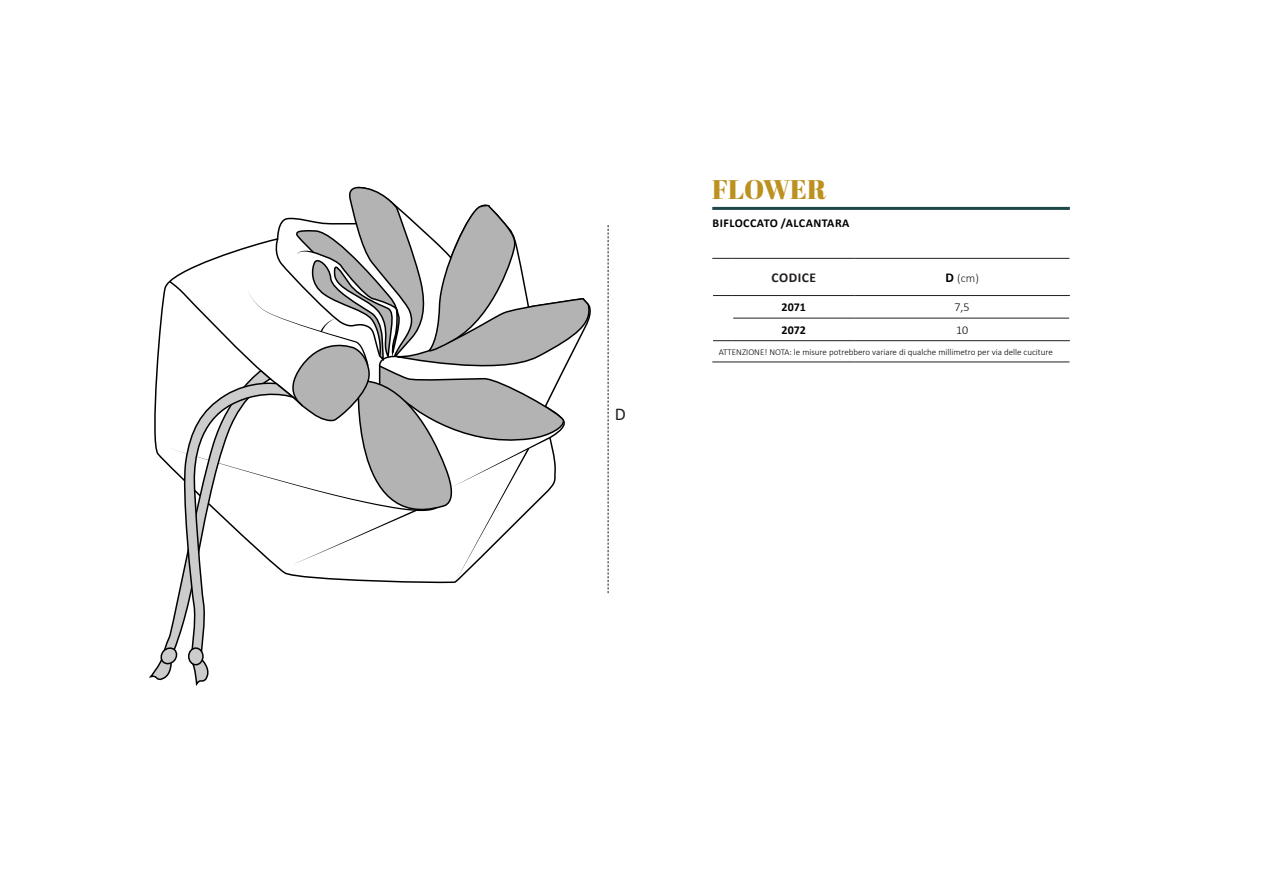
<style>
.page{position:relative;width:1263px;height:893px;background:#fff}
.page>*{position:absolute;margin:0;border:0;box-sizing:border-box;transform-origin:0 0}
.t1{font:27px "Abril Fatface";color:#bd9120}
.t2{font:18px "Calibri";color:#231f20}
.t3{font:700 13.5px "Calibri";letter-spacing:.04em;color:#231f20}
.t4{font:700 12px "Calibri";letter-spacing:.04em;color:#000}
.t5{font:300 12px "Calibri";color:#231f20}
.t6{font:300 12px "Calibri";color:#000}
.t7{font:300 9px "Calibri";color:#000}
.s1{font-weight:700;font-size:13.5px;color:#000}
</style>
<div class="page">
<hr style="left:712px;top:207px;width:358px;height:3px;background:#1e484a">
<hr style="left:855px;top:295px;width:215px;height:1px;background:#231f20">
<svg style="left:712px;top:258px;width:21px;height:1px"></svg>
<hr style="left:733px;top:258px;width:122px;height:1px;background:#231f20">
<svg style="left:713px;top:295px;width:20px;height:1px"></svg>
<hr style="left:733px;top:295px;width:122px;height:1px;background:#231f20">
<hr style="left:733px;top:318px;width:122px;height:1px;background:#231f20">
<hr style="left:855px;top:318px;width:214px;height:1px;background:#231f20">
<hr style="left:855px;top:258px;width:214px;height:1px;background:#231f20">
<svg style="left:713px;top:340px;width:20px;height:1px"></svg>
<hr style="left:733px;top:340px;width:122px;height:1px;background:#231f20">
<hr style="left:855px;top:340px;width:215px;height:1px;background:#231f20">
<svg style="left:712px;top:362px;width:21px;height:1px"></svg>
<hr style="left:733px;top:362px;width:122px;height:1px;background:#231f20">
<hr style="left:855px;top:362px;width:214px;height:1px;background:#231f20">
<svg style="left:149px;top:186px;width:442px;height:500px"></svg>
<svg style="left:608px;top:225px;width:1px;height:368px"></svg>
<p class="t2" style="left:615px;top:401px;width:13px">D</p>
<p class="t1" style="left:712px;top:171px;width:116px">FLOWER</p>
<p class="t4" style="left:712px;top:214px;width:138px">BIFLOCCATO /ALCANTARA</p>
<p class="t3" style="left:771px;top:268px;width:46px">CODICE</p>
<p class="t5" style="left:945px;top:271px;width:35px"><span class="s1">D</span> (cm)</p>
<p class="t4" style="left:782px;top:299px;width:26px">2071</p>
<p class="t6" style="left:954px;top:300px;width:17px">7,5</p>
<p class="t4" style="left:782px;top:321px;width:26px">2072</p>
<p class="t6" style="left:956px;top:322px;width:14px">10</p>
<p class="t7" style="left:719px;top:346px;width:336px">ATTENZIONE! NOTA: le misure potrebbero variare di qualche millimetro per via delle cuciture</p>
</div>
